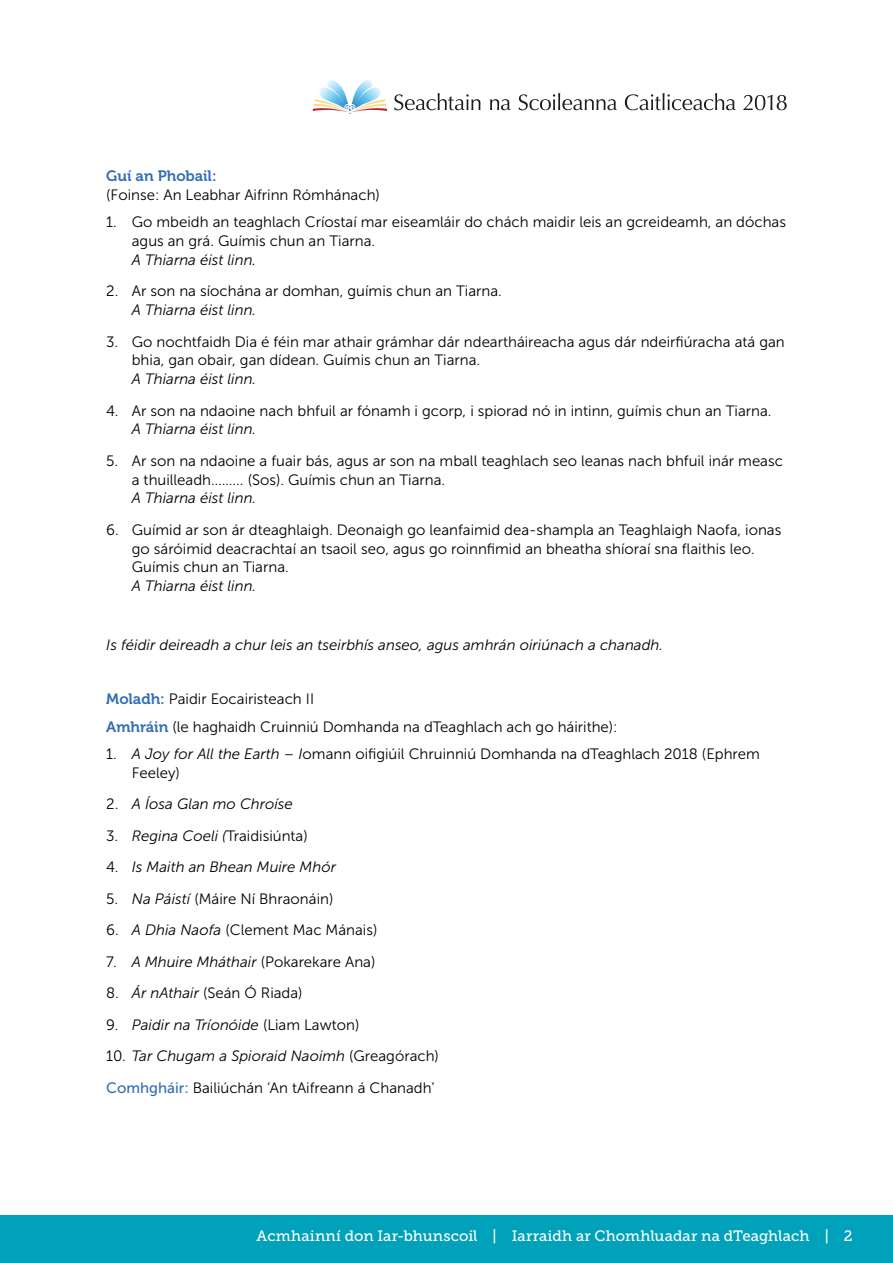
<style>
.page{position:relative;width:893px;height:1263px;background:#fff}
.page>*{position:absolute;margin:0;border:0;box-sizing:border-box;transform-origin:0 0}
.t1{font:15px/18.8px "Museo Sans 300";color:#000}
.t2{font:italic 15px "Museo Sans 300";color:#000}
.t3{font:15px "Museo Slab 500";letter-spacing:.005em;color:#fff}
.t4{font:15px "Museo 700";color:#336eb6}
.s1{font-family:"Museo 700";color:#336eb6}
.s2{font-style:italic}
.s3{font-style:normal}
.s4{font-family:"Museo Sans 500";color:#336eb6}
</style>
<div class="page">
<div style="left:0;top:1215px;width:893px;height:48px;background:#00a1ba"></div>
<svg style="left:394px;top:93px;width:86px;height:17px"></svg>
<svg style="left:490px;top:99px;width:20px;height:11px"></svg>
<svg style="left:519px;top:93px;width:98px;height:17px"></svg>
<svg style="left:625px;top:93px;width:111px;height:17px"></svg>
<svg style="left:743px;top:95px;width:44px;height:15px"></svg>
<svg style="left:313px;top:80px;width:74px;height:34px"></svg>
<p class="t4" style="left:106px;top:168px;width:112px">Guí an Phobail:</p>
<p class="t1" style="left:106px;top:186px;width:275px">(Foinse: An Leabhar Aifrinn Rómhánach)</p>
<p class="t1" style="left:132px;top:213px;width:656px;text-indent:-26px">1. Go mbeidh an teaghlach Críostaí mar eiseamláir do chách maidir leis an gcreideamh, an dóchas agus an grá. Guímis chun an Tiarna.</p>
<p class="t2" style="left:132px;top:252px;width:126px">A Thiarna éist linn.</p>
<p class="t1" style="left:106px;top:282px;width:397px">2. Ar son na síochána ar domhan, guímis chun an Tiarna.</p>
<p class="t2" style="left:132px;top:302px;width:126px">A Thiarna éist linn.</p>
<p class="t1" style="left:132px;top:332px;width:654px;text-indent:-26px">3. Go nochtfaidh Dia é féin mar athair grámhar dár ndeartháireacha agus dár ndeirfiúracha atá gan bhia, gan obair, gan dídean. Guímis chun an Tiarna.</p>
<p class="t2" style="left:132px;top:371px;width:126px">A Thiarna éist linn.</p>
<p class="t1" style="left:106px;top:401px;width:667px">4. Ar son na ndaoine nach bhfuil ar fónamh i gcorp, i spiorad nó in intinn, guímis chun an Tiarna.</p>
<p class="t2" style="left:132px;top:421px;width:126px">A Thiarna éist linn.</p>
<p class="t1" style="left:132px;top:451px;width:653px;text-indent:-26px">5. Ar son na ndaoine a fuair bás, agus ar son na mball teaghlach seo leanas nach bhfuil inár measc a thuilleadh……... (Sos). Guímis chun an Tiarna.</p>
<p class="t2" style="left:132px;top:490px;width:126px">A Thiarna éist linn.</p>
<p class="t1" style="left:132px;top:520px;width:651px;text-indent:-26px">6. Guímid ar son ár dteaghlaigh. Deonaigh go leanfaimid dea-shampla an Teaghlaigh Naofa, ionas go sáróimid deacrachtaí an tsaoil seo, agus go roinnfimid an bheatha shíoraí sna flaithis leo.<br>Guímis chun an Tiarna.</p>
<p class="t2" style="left:132px;top:578px;width:126px">A Thiarna éist linn.</p>
<p class="t2" style="left:106px;top:637px;width:558px">Is féidir deireadh a chur leis an tseirbhís anseo, agus amhrán oiriúnach a chanadh.</p>
<p class="t1" style="left:106px;top:686px;width:513px;line-height:27.3px"><span class="s1">Moladh:</span> Paidir Eocairisteach II<br><span class="s1">Amhráin</span> (le haghaidh Cruinniú Domhanda na dTeaghlach ach go háirithe):</p>
<p class="t1" style="left:132px;top:744px;width:630px;text-indent:-26px">1. <span class="s2">A Joy for All the Earth – I</span>omann oifigiúil Chruinniú Domhanda na dTeaghlach 2018 (Ephrem<br>Feeley)</p>
<p class="t2" style="left:106px;top:796px;width:188px"><span class="s3">2.</span> A Íosa Glan mo Chroíse</p>
<p class="t1" style="left:106px;top:826px;width:203px">3. <span class="s2">Regina Coeli (</span>Traidisiúnta)</p>
<p class="t2" style="left:106px;top:859px;width:231px"><span class="s3">4.</span> Is Maith an Bhean Muire Mhór</p>
<p class="t1" style="left:106px;top:889px;width:229px">5. <span class="s2">Na Páistí</span> (Máire Ní Bhraonáin)</p>
<p class="t1" style="left:106px;top:921px;width:273px">6. <span class="s2">A Dhia Naofa</span> (Clement Mac Mánais)</p>
<p class="t1" style="left:106px;top:952px;width:271px">7. <span class="s2">A Mhuire Mháthair</span> (Pokarekare Ana)</p>
<p class="t1" style="left:106px;top:984px;width:198px">8. <span class="s2">Ár nAthair</span> (Seán Ó Riada)</p>
<p class="t2" style="left:106px;top:1016px;width:255px"><span class="s3">9.</span> Paidir na Tríonóide <span class="s3">(Liam Lawton)</span></p>
<p class="t1" style="left:106px;top:1040px;width:334px;line-height:31.5px">10. <span class="s2">Tar Chugam a Spioraid Naoimh</span> (Greagórach)<br><span class="s4">Comhgháir:</span> Bailiúchán ‘An tAifreann á Chanadh’</p>
<p class="t3" style="left:257px;top:1227px;width:597px">Acmhainní don Iar-bhunscoil | Iarraidh ar Chomhluadar na dTeaghlach | 2</p>
</div>
